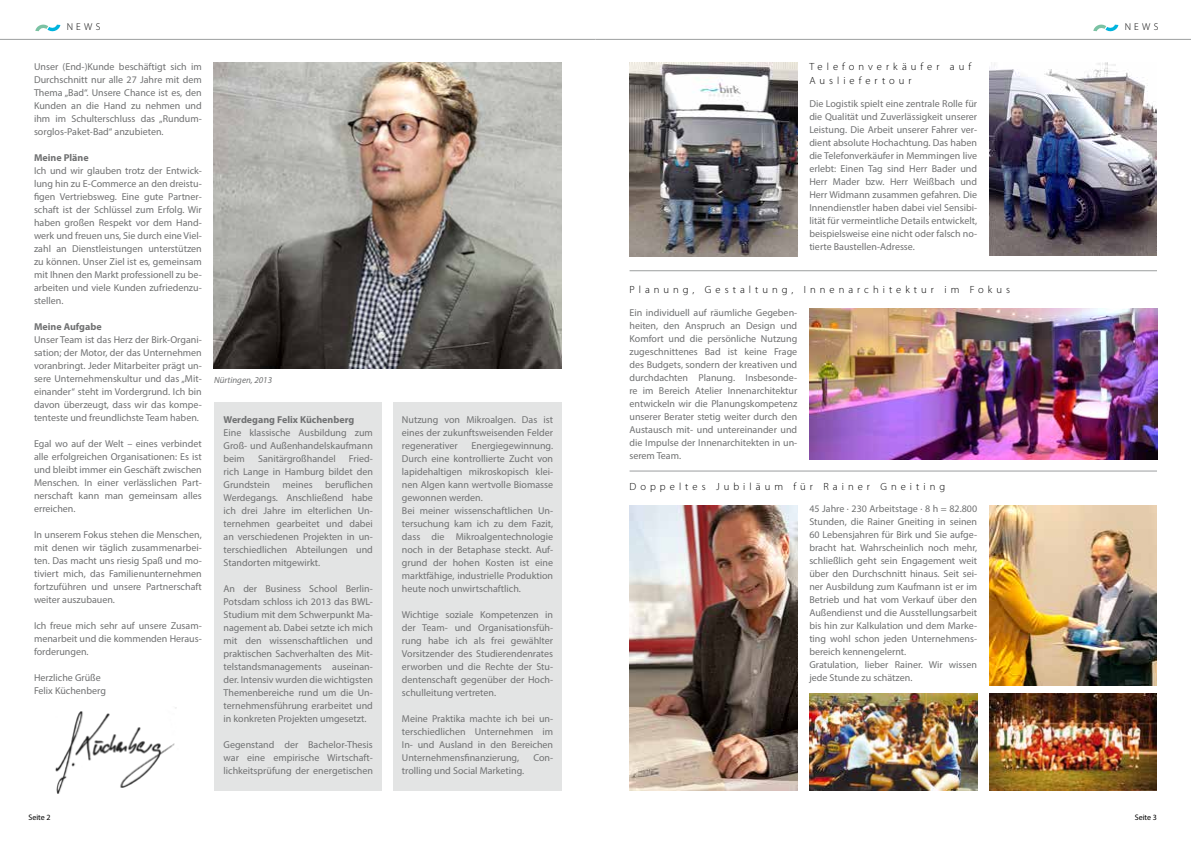
<style>
.page{position:relative;width:1191px;height:842px;background:#fff}
.page>*{position:absolute;margin:0;border:0;box-sizing:border-box;transform-origin:0 0}
.t1{font:300 10.4px/14px "Myriad Pro";letter-spacing:.38em;color:#000}
.t2{font:10px/13px "Myriad Pro";color:#707172;text-align:justify}
.t3{font:700 10px "Myriad Pro";color:#707172}
.t4{font:300 10px "Myriad Pro";letter-spacing:.325em;color:#000}
.t5{font:italic 9px "Myriad Pro";color:#707172}
.t6{font:8px "Myriad Pro";color:#000}
</style>
<div class="page">
<svg style="left:35px;top:24px;width:25px;height:8px"></svg>
<svg style="left:1093px;top:24px;width:25px;height:8px"></svg>
<hr style="left:0;top:39px;width:595px;height:1px;background:#9c9e9f">
<hr style="left:595px;top:39px;width:596px;height:1px;background:#9c9e9f">
<div style="left:394px;top:403px;width:167px;height:388px;background:#e3e4e4"></div>
<img style="left:214px;top:62px;width:347px;height:306px">
<div style="left:214px;top:403px;width:168px;height:388px;background:#e3e4e4"></div>
<hr style="left:629px;top:471px;width:528px;height:1px;background:#9c9e9f">
<hr style="left:629px;top:270px;width:528px;height:1px;background:#9c9e9f">
<img style="left:629px;top:505px;width:168px;height:286px">
<img style="left:809px;top:694px;width:168px;height:97px">
<img style="left:989px;top:694px;width:167px;height:97px">
<img style="left:989px;top:62px;width:168px;height:193px">
<img style="left:629px;top:62px;width:168px;height:195px">
<img style="left:809px;top:309px;width:348px;height:150px">
<img style="left:989px;top:505px;width:168px;height:180px">
<img style="left:55px;top:707px;width:122px;height:87px">
<p class="t4" style="left:67px;top:22px;width:35px">News</p>
<p class="t4" style="left:1124px;top:22px;width:35px">News</p>
<p class="t2" style="left:34px;top:60px;width:169px">Unser (End-)Kunde beschäftigt sich im Durchschnitt nur alle 27 Jahre mit dem Thema „Bad“. Unsere Chance ist es, den Kunden an die Hand zu nehmen und ihm im Schulterschluss das „Rundum&shy;sorglos-Paket-Bad“ anzubieten.</p>
<p class="t3" style="left:34px;top:151px;width:56px">Meine Pläne</p>
<p class="t2" style="left:34px;top:164px;width:169px">Ich und wir glauben trotz der Entwick&shy;lung hin zu E-Commerce an den dreistu&shy;figen Vertriebsweg. Eine gute Partner&shy;schaft ist der Schlüssel zum Erfolg. Wir haben großen Respekt vor dem Hand&shy;werk und freuen uns, Sie durch eine Viel&shy;zahl an Dienstleistungen unterstützen zu können. Unser Ziel ist es, gemeinsam mit Ihnen den Markt professionell zu be&shy;arbeiten und viele Kunden zufriedenzu&shy;stellen.</p>
<p class="t3" style="left:34px;top:320px;width:69px">Meine Aufgabe</p>
<p class="t2" style="left:34px;top:333px;width:169px">Unser Team ist das Herz der Birk-Organi&shy;sation; der Motor, der das Unternehmen voranbringt. Jeder Mitarbeiter prägt un&shy;sere Unternehmenskultur und das „Mit&shy;einander“ steht im Vordergrund. Ich bin davon überzeugt, dass wir das kompe&shy;tenteste und freundlichste Team haben.</p>
<p class="t2" style="left:34px;top:437px;width:169px">Egal wo auf der Welt – eines verbindet alle erfolgreichen Organisationen: Es ist und bleibt immer ein Geschäft zwischen Menschen. In einer verlässlichen Part&shy;nerschaft kann man gemeinsam alles erreichen.</p>
<p class="t2" style="left:34px;top:528px;width:169px">In unserem Fokus stehen die Menschen, mit denen wir täglich zusammenarbei&shy;ten. Das macht uns riesig Spaß und mo&shy;tiviert mich, das Familienunternehmen fortzuführen und unsere Partnerschaft weiter auszubauen.</p>
<p class="t2" style="left:34px;top:619px;width:169px">Ich freue mich sehr auf unsere Zusam&shy;menarbeit und die kommenden Heraus&shy;forderungen.</p>
<p class="t2" style="left:34px;top:671px;width:73px">Herzliche Grüße<br>Felix Küchenberg</p>
<p class="t5" style="left:214px;top:374px;width:60px">Nürtingen, 2013</p>
<p class="t3" style="left:223px;top:413px;width:132px">Werdegang Felix Küchenberg</p>
<p class="t2" style="left:223px;top:426px;width:151px">Eine klassische Ausbildung zum Groß- und Außenhandelskaufmann beim</p>
<p class="t2" style="left:258px;top:452px;width:79px">Sanitärgroßhandel</p>
<p class="t2" style="left:223px;top:452px;width:151px;text-indent:125px">Fried&shy;rich Lange in Hamburg bildet den Grundstein meines beruflichen Werdegangs. Anschließend habe ich drei Jahre im elterlichen Un&shy;ternehmen gearbeitet und dabei an verschiedenen Projekten in un&shy;terschiedlichen Abteilungen und Standorten mitgewirkt.</p>
<p class="t2" style="left:223px;top:582px;width:151px">An der Business School Berlin-Potsdam schloss ich 2013 das BWL-Studium mit dem Schwerpunkt Ma&shy;nagement ab. Dabei setzte ich mich mit den wissenschaftlichen und praktischen Sachverhalten des Mit&shy;telstandsmanagements auseinan&shy;der. Intensiv wurden die wichtigsten Themenbereiche rund um die Un&shy;ternehmensführung erarbeitet und in konkreten Projekten umgesetzt.</p>
<p class="t2" style="left:223px;top:738px;width:151px">Gegenstand der Bachelor-Thesis war eine empirische Wirtschaft&shy;lichkeitsprüfung der energetischen</p>
<p class="t2" style="left:402px;top:413px;width:153px">Nutzung von Mikroalgen. Das ist eines der zukunftsweisenden Felder regenerativer</p>
<p class="t2" style="left:402px;top:439px;width:153px;text-align:left;text-indent:70px">Energiegewinnung.<br>Durch eine kontrollierte Zucht von lapidehaltigen mikroskopisch klei&shy;nen Algen kann wertvolle Biomasse gewonnen werden.<br>Bei meiner wissenschaftlichen Un&shy;tersuchung kam ich zu dem Fazit, dass die Mikroalgentechnologie noch in der Betaphase steckt. Auf&shy;grund der hohen Kosten ist eine marktfähige, industrielle Produktion heute noch unwirtschaftlich.</p>
<p class="t2" style="left:402px;top:608px;width:153px">Wichtige soziale Kompetenzen in der Team- und Organisationsfüh&shy;rung habe ich als frei gewählter Vorsitzender des Studierendenrates erworben und die Rechte der Stu&shy;dentenschaft gegenüber der Hoch&shy;schulleitung vertreten.</p>
<p class="t2" style="left:402px;top:712px;width:153px">Meine Praktika machte ich bei un&shy;terschiedlichen Unternehmen im In- und Ausland in den Bereichen Unternehmensfinanzierung,</p>
<p class="t2" style="left:533px;top:751px;width:21px">Con-</p>
<p class="t2" style="left:402px;top:764px;width:124px">trolling und Social Marketing.</p>
<p class="t1" style="left:809px;top:60px;width:163px">Telefonverkäufer auf<br>Ausliefertour</p>
<p class="t2" style="left:809px;top:97px;width:169px">Die Logistik spielt eine zentrale Rolle für die Qualität und Zuverlässigkeit unserer Leistung. Die Arbeit unserer Fahrer ver&shy;dient absolute Hochachtung. Das haben die Telefonverkäufer in Memmingen live erlebt: Einen Tag sind Herr Bader und Herr Mader bzw. Herr Weißbach und Herr Widmann zusammen gefahren. Die Innendienstler haben dabei viel Sensibi&shy;lität für vermeintliche Details entwickelt, beispielsweise eine nicht oder falsch no&shy;tierte Baustellen-Adresse.</p>
<p class="t1" style="left:629px;top:282px;width:382px">Planung, Gestaltung, Innenarchitektur im Fokus</p>
<p class="t2" style="left:629px;top:306px;width:169px">Ein individuell auf räumliche Gegeben&shy;heiten, den Anspruch an Design und Komfort und die persönliche Nutzung zugeschnittenes Bad ist keine Frage des Budgets, sondern der kreativen und durchdachten Planung. Insbesonde&shy;re im Bereich Atelier Innenarchitektur entwickeln wir die Planungskompetenz unserer Berater stetig weiter durch den Austausch mit- und untereinander und die Impulse der Innenarchitekten in un&shy;serem Team.</p>
<p class="t1" style="left:629px;top:479px;width:317px">Doppeltes Jubiläum für R ainer Gneiting</p>
<p class="t2" style="left:809px;top:502px;width:169px;text-align:left">45 Jahre · 230 Arbeitstage · 8 h = 82.800<br>Stunden, die Rainer Gneiting in seinen 60 Lebensjahren für Birk und Sie aufge&shy;bracht hat. Wahrscheinlich noch mehr, schließlich geht sein Engagement weit über den Durchschnitt hinaus. Seit sei&shy;ner Ausbildung zum Kaufmann ist er im Betrieb und hat vom Verkauf über den Außendienst und die Ausstellungsarbeit bis hin zur Kalkulation und dem Marke&shy;ting wohl schon jeden Unternehmens&shy;bereich kennengelernt.<br>Gratulation, lieber Rainer. Wir wissen jede Stunde zu schätzen.</p>
<p class="t6" style="left:28px;top:812px;width:24px">Seite 2</p>
<p class="t6" style="left:1134px;top:812px;width:24px">Seite 3</p>
</div>
